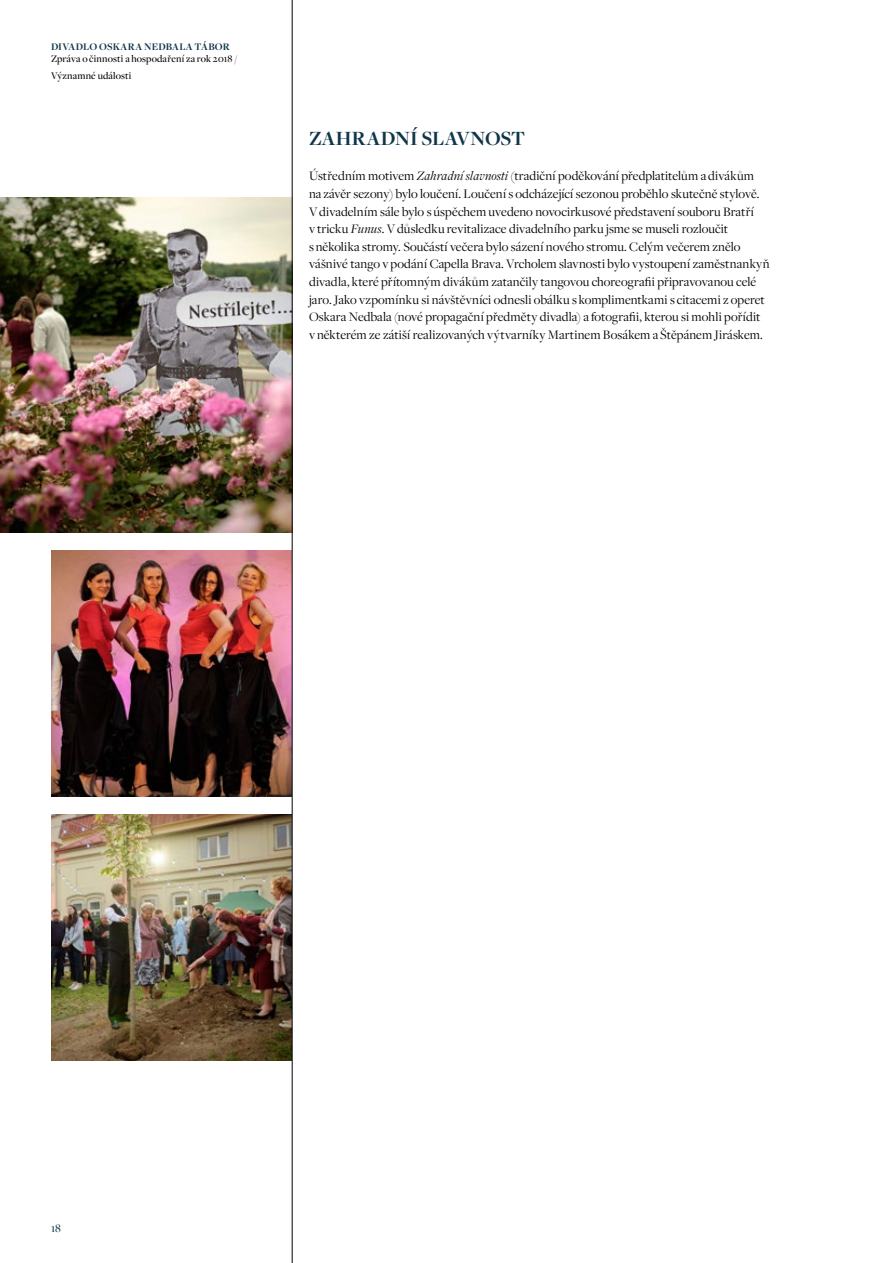
<style>
.page{position:relative;width:893px;height:1263px;background:#fff}
.page>*{position:absolute;margin:0;border:0;box-sizing:border-box;transform-origin:0 0}
.t1{font:700 21px "Freight Disp Pro";letter-spacing:.01em;color:#0f3648}
.t2{font:13.5px/17.5px "Freight Disp Pro";letter-spacing:.005em;color:#000}
.t3{font:500 12px "Freight Disp Pro";color:#0f3648}
.t4{font:500 10.5px/16.8px "Freight Disp Pro";letter-spacing:.015em;color:#000}
.t5{font:700 10.5px "Freight Disp Pro";letter-spacing:.015em;color:#0f3648}
.s1{font-style:italic}
</style>
<div class="page">
<img style="left:51px;top:814px;width:241px;height:247px">
<img style="left:51px;top:550px;width:241px;height:246px">
<img style="left:0;top:198px;width:292px;height:334px">
<hr style="left:292px;top:0;width:1px;height:1263px;background:#000">
<p class="t5" style="left:51px;top:39px;width:180px">DIVADLO OSKARA NEDBALA TÁBOR</p>
<p class="t4" style="left:51px;top:50px;width:188px">Zpráva o činnosti a hospodaření za rok 2018 /<br>Významné události</p>
<h1 class="t1" style="left:309px;top:125px;width:218px">ZAHRADNÍ SLAVNOST</h1>
<p class="t2" style="left:309px;top:167px;width:462px">Ústředním motivem <span class="s1">Zahradní slavnosti</span> (tradiční poděkování předplatitelům a divákům na závěr sezony) bylo loučení. Loučení s odcházející sezonou proběhlo skutečně stylově.<br>V divadelním sále bylo s úspěchem uvedeno novocirkusové představení souboru Bratří<br>v tricku <span class="s1">Funus</span>. V důsledku revitalizace divadelního parku jsme se museli rozloučit<br>s několika stromy. Součástí večera bylo sázení nového stromu. Celým večerem znělo vášnivé tango v podání Capella Brava. Vrcholem slavnosti bylo vystoupení zaměstnankyň divadla, které přítomným divákům zatančily tangovou choreografii připravovanou celé jaro. Jako vzpomínku si návštěvníci odnesli obálku s komplimentkami s citacemi z operet Oskara Nedbala (nové propagační předměty divadla) a fotografii, kterou si mohli pořídit v některém ze zátiší realizovaných výtvarníky Martinem Bosákem a Štěpánem Jiráskem.</p>
<p class="t3" style="left:51px;top:1220px;width:11px">18</p>
</div>
